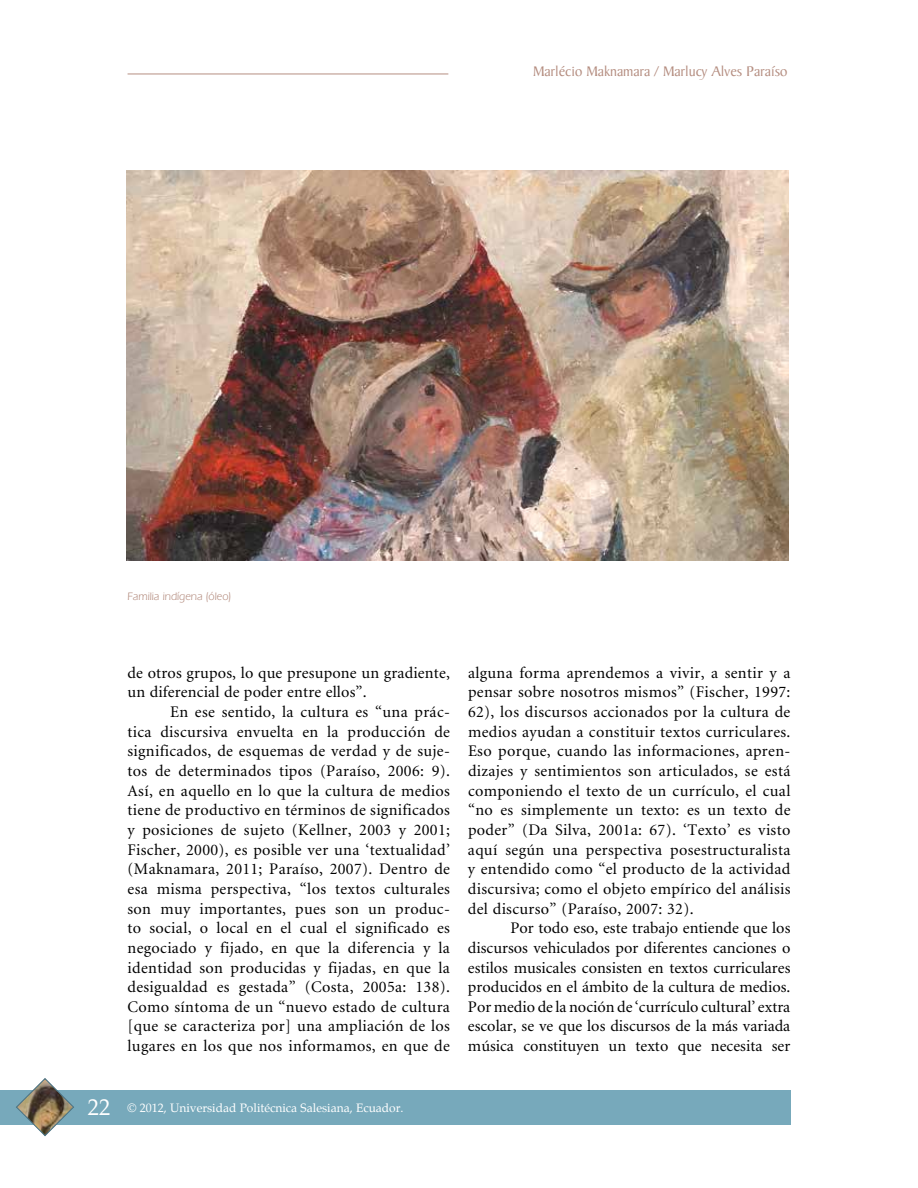
<style>
.page{position:relative;width:918px;height:1188px;background:#fff}
.page>*{position:absolute;margin:0;border:0;box-sizing:border-box;transform-origin:0 0}
.t1{font:16.2px/19.6px "Minion";letter-spacing:.01em;color:#000;text-align:justify}
.t2{font:15px "Baker Signet";color:#b58e81}
.t3{font:12px "Palatino";color:#fff}
.t4{font:11.25px "Eras IT Cby BT";color:#b58e81}
.s1{font-size:22.5px}
</style>
<div class="page">
<hr style="left:128px;top:74px;width:320px;height:1px;background:#b58e81">
<div style="left:0;top:1090px;width:790px;height:34px;background:#77a9bb"></div>
<svg style="left:15px;top:1078px;width:60px;height:59px"></svg>
<img style="left:126px;top:171px;width:663px;height:390px">
<p class="t2" style="left:533px;top:63px;width:256px">Marlécio Maknamara / Marlucy Alves Paraíso</p>
<p class="t4" style="left:128px;top:590px;width:105px">Familia indígena (óleo)</p>
<p class="t1" style="left:128px;top:663px;width:324px">de otros grupos, lo que presupone un gradiente, un diferencial de poder entre ellos”.</p>
<p class="t1" style="left:128px;top:703px;width:324px;text-indent:43px">En ese sentido, la cultura es “una prác&shy;tica discursiva envuelta en la producción de significados, de esquemas de verdad y de suje&shy;tos de determinados tipos (Paraíso, 2006: 9).<br>Así, en aquello en lo que la cultura de medios tiene de productivo en términos de significados y posiciones de sujeto (Kellner, 2003 y 2001; Fischer, 2000), es posible ver una ‘textualidad’ (Maknamara, 2011; Paraíso, 2007). Dentro de esa misma perspectiva, “los textos culturales son muy importantes, pues son un produc&shy;to social, o local en el cual el significado es negociado y fijado, en que la diferencia y la identidad son producidas y fijadas, en que la desigualdad es gestada” (Costa, 2005a: 138).<br>Como síntoma de un “nuevo estado de cultura [que se caracteriza por] una ampliación de los lugares en los que nos informamos, en que de</p>
<p class="t3" style="left:88px;top:1098px;width:317px"><span class="s1">22</span> © 2012, Universidad Politécnica Salesiana, Ecuador.</p>
<p class="t1" style="left:468px;top:663px;width:324px">alguna forma aprendemos a vivir, a sentir y a pensar sobre nosotros mismos” (Fischer, 1997:<br>62), los discursos accionados por la cultura de medios ayudan a constituir textos curriculares.<br>Eso porque, cuando las informaciones, apren&shy;dizajes y sentimientos son articulados, se está componiendo el texto de un currículo, el cual “no es simplemente un texto: es un texto de poder” (Da Silva, 2001a: 67). ‘Texto’ es visto aquí según una perspectiva posestructuralista y entendido como “el producto de la actividad discursiva; como el objeto empírico del análisis del discurso” (Paraíso, 2007: 32).</p>
<p class="t1" style="left:468px;top:919px;width:324px;text-indent:43px">Por todo eso, este trabajo entiende que los discursos vehiculados por diferentes canciones o estilos musicales consisten en textos curriculares producidos en el ámbito de la cultura de medios.<br>Por medio de la noción de ‘currículo cultural’ extra escolar, se ve que los discursos de la más variada música constituyen un texto que necesita ser</p>
</div>
